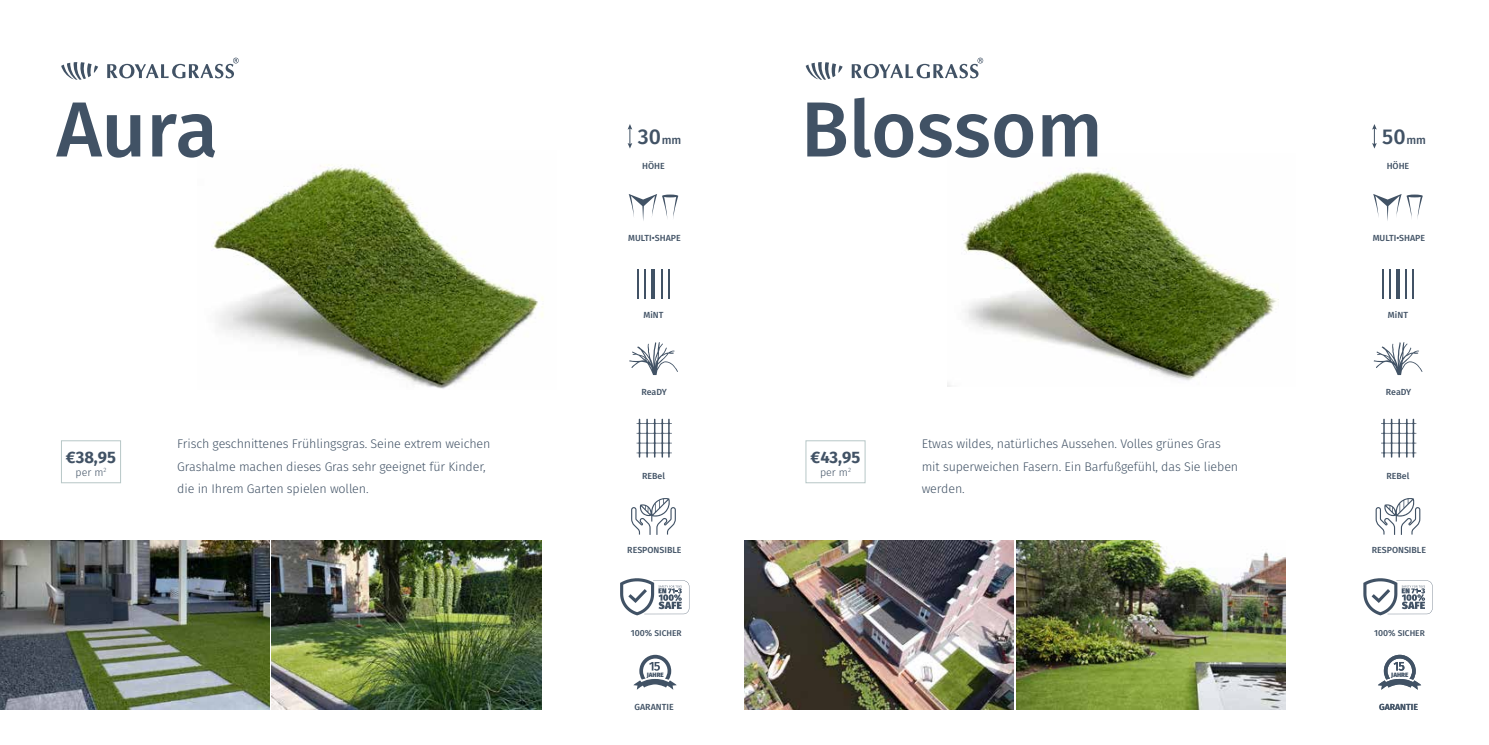
<style>
.page{position:relative;width:1489px;height:745px;background:#fff}
.page>*{position:absolute;margin:0;border:0;box-sizing:border-box;transform-origin:0 0}
.t1{font:500 78px "Fira Sans";color:#415265}
.t2{font:500 21.38px "Fira Sans";color:#415265}
.t3{font:700 16.5px "Fira Sans";color:#415265}
.t4{font:300 12.5px/22.5px "Fira Sans";letter-spacing:-.01em;color:#415265}
.t5{font:300 10.62px "Fira Sans";color:#415265}
.t6{font:500 8.75px "Fira Sans";color:#415265}
.t7{font:500 8.38px "Fira Sans";color:#415265}
.t8{font:800 6.25px "Fira Sans";color:#415265}
.s1{font-size:11.5px}
.s2{font-size:8.75px}
</style>
<div class="page">
<svg style="left:1412px;top:269px;width:1px;height:29px"></svg>
<svg style="left:1405px;top:269px;width:1px;height:29px"></svg>
<hr style="left:1396px;top:269px;width:3px;height:29px;background:#415265">
<hr style="left:1381px;top:269px;width:2px;height:29px;background:#415265">
<hr style="left:1388px;top:269px;width:2px;height:29px;background:#415265">
<img style="left:1016px;top:540px;width:269px;height:169px">
<img style="left:744px;top:540px;width:269px;height:169px">
<img style="left:947px;top:168px;width:332px;height:218px">
<svg style="left:851px;top:58px;width:132px;height:20px"></svg>
<svg style="left:805px;top:62px;width:37px;height:18px"></svg>
<svg style="left:1372px;top:124px;width:4px;height:24px"></svg>
<svg style="left:1373px;top:342px;width:49px;height:33px"></svg>
<svg style="left:1375px;top:498px;width:45px;height:36px"></svg>
<svg style="left:1381px;top:418px;width:35px;height:39px"></svg>
<svg style="left:1373px;top:194px;width:49px;height:27px"></svg>
<svg style="left:1378px;top:654px;width:42px;height:35px"></svg>
<svg style="left:1363px;top:578px;width:69px;height:37px"></svg>
<img style="left:213px;top:164px;width:330px;height:225px">
<svg style="left:107px;top:58px;width:132px;height:20px"></svg>
<svg style="left:61px;top:62px;width:37px;height:18px"></svg>
<img style="left:272px;top:540px;width:269px;height:169px">
<img style="left:0;top:540px;width:269px;height:169px">
<svg style="left:668px;top:269px;width:1px;height:29px"></svg>
<svg style="left:661px;top:269px;width:1px;height:29px"></svg>
<hr style="left:652px;top:269px;width:3px;height:29px;background:#415265">
<hr style="left:637px;top:269px;width:2px;height:29px;background:#415265">
<svg style="left:644px;top:269px;width:1px;height:29px"></svg>
<svg style="left:627px;top:124px;width:5px;height:24px"></svg>
<svg style="left:629px;top:342px;width:49px;height:33px"></svg>
<svg style="left:631px;top:498px;width:45px;height:36px"></svg>
<svg style="left:636px;top:418px;width:36px;height:39px"></svg>
<svg style="left:628px;top:194px;width:50px;height:27px"></svg>
<svg style="left:633px;top:654px;width:43px;height:35px"></svg>
<svg style="left:620px;top:578px;width:69px;height:37px"></svg>
<div style="left:61px;top:440px;width:60px;height:42px;border:1px solid #b7c7c7"></div>
<div style="left:805px;top:440px;width:60px;height:42px;border:1px solid #b7c7c7"></div>
<h1 class="t1" style="left:56px;top:66px;width:163px">Aura</h1>
<h3 class="t3" style="left:66px;top:443px;width:52px">€38,95</h3>
<p class="t5" style="left:76px;top:464px;width:32px">per m<sup>2</sup></p>
<p class="t4" style="left:177px;top:432px;width:315px">Frisch geschnittenes Frühlingsgras. Seine extrem weichen<br>Grashalme machen dieses Gras sehr geeignet für Kinder, die in Ihrem Garten spielen wollen.</p>
<h2 class="t2" style="left:638px;top:119px;width:45px">30<span class="s1">mm</span></h2>
<p class="t6" style="left:642px;top:158px;width:24px">HÖHE</p>
<h1 class="t1" style="left:801px;top:66px;width:303px">Blossom</h1>
<h2 class="t2" style="left:1381px;top:119px;width:45px">50<span class="s1">mm</span></h2>
<p class="t6" style="left:1386px;top:158px;width:24px">HÖHE</p>
<p class="t6" style="left:628px;top:231px;width:54px">MULTI•SHAPE</p>
<p class="t6" style="left:1372px;top:231px;width:54px">MULTI•SHAPE</p>
<p class="t6" style="left:643px;top:308px;width:22px">MiNT</p>
<p class="t6" style="left:1387px;top:308px;width:22px">MiNT</p>
<p class="t6" style="left:641px;top:385px;width:27px">ReaDY</p>
<p class="t6" style="left:1385px;top:385px;width:27px">ReaDY</p>
<p class="t6" style="left:642px;top:469px;width:24px">REBel</p>
<h3 class="t3" style="left:810px;top:443px;width:51px">€43,95</h3>
<p class="t5" style="left:820px;top:464px;width:32px">per m<sup>2</sup></p>
<p class="t4" style="left:921px;top:432px;width:318px">Etwas wildes, natürliches Aussehen. Volles grünes Gras mit superweichen Fasern. Ein Barfußgefühl, das Sie lieben werden.</p>
<p class="t6" style="left:1386px;top:469px;width:24px">REBel</p>
<p class="t6" style="left:627px;top:542px;width:56px">RESPONSIBLE</p>
<p class="t6" style="left:1371px;top:542px;width:56px">RESPONSIBLE</p>
<p class="t7" style="left:630px;top:625px;width:52px"><span class="s2">100%</span> SICHER</p>
<p class="t7" style="left:1373px;top:625px;width:52px"><span class="s2">100%</span> SICHER</p>
<p class="t8" style="left:646px;top:668px;width:19px">JAHRE</p>
<p class="t8" style="left:1391px;top:668px;width:19px">JAHRE</p>
<p class="t6" style="left:634px;top:699px;width:41px">GARANTIE</p>
<p class="t6" style="left:1378px;top:699px;width:41px">GARANTIE</p>
</div>
